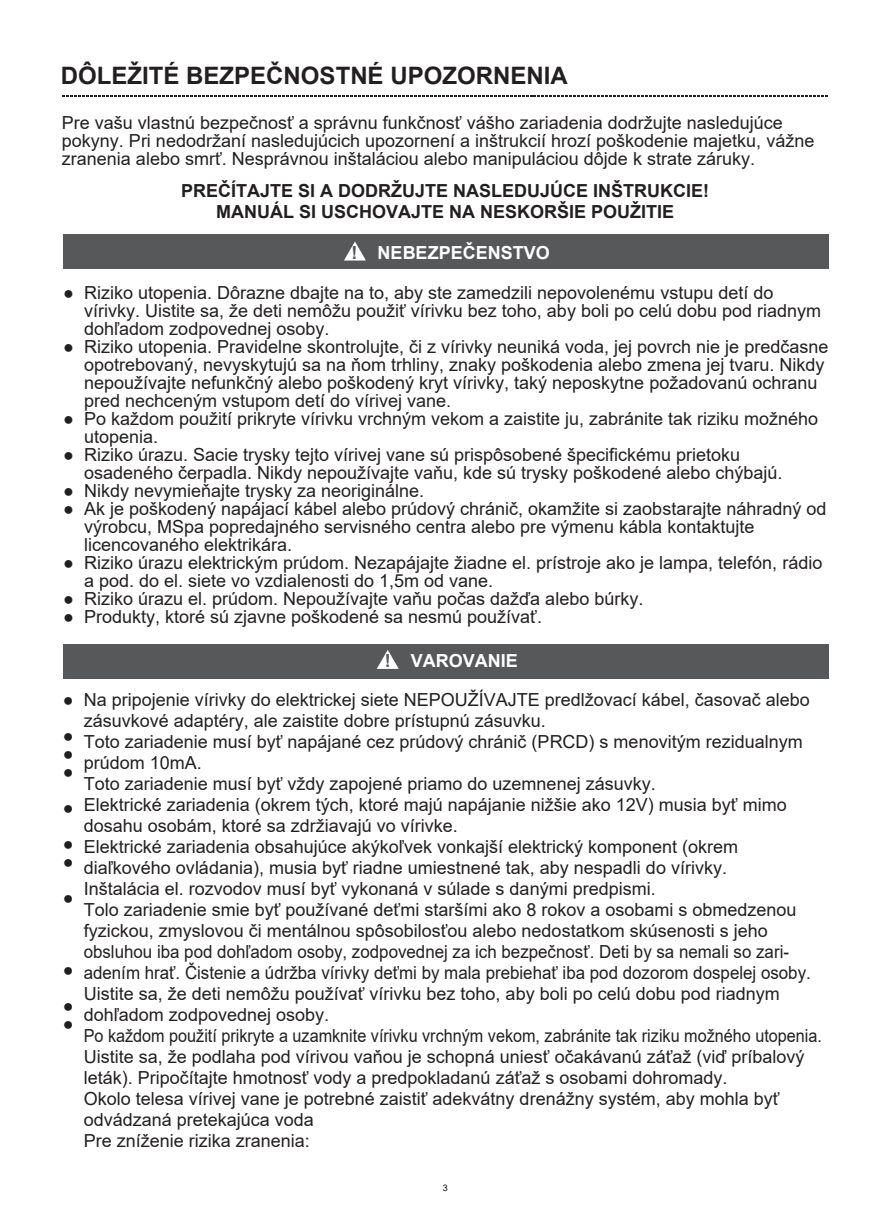
<style>
.page{position:relative;width:893px;height:1212px;background:#fff}
.page>*{position:absolute;margin:0;border:0;box-sizing:border-box;transform-origin:0 0}
.t1{font:700 24px "Arial";color:#231f20}
.t2{font:18px/18px "Arial";color:#231f20}
.t3{font:700 18px/21px "Arial";color:#231f20;text-align:center}
.t4{font:700 18px "Arial";color:#fff}
.t5{font:9px "Arial";color:#100e0d}
.s1{color:#57585a}
</style>
<div class="page">
<svg style="left:63px;top:96px;width:765px;height:1px"></svg>
<div style="left:63px;top:234px;width:765px;height:34px;background:#57585a"></div>
<svg style="left:344px;top:241px;width:22px;height:19px"></svg>
<div style="left:63px;top:644px;width:765px;height:34px;background:#57585a"></div>
<svg style="left:377px;top:650px;width:22px;height:19px"></svg>
<h1 class="t1" style="left:61px;top:58px;width:508px">DÔLEŽITÉ BEZPEČNOSTNÉ UPOZORNENIA</h1>
<p class="t2" style="left:62px;top:113px;width:754px">Pre vašu vlastnú bezpečnosť a správnu funkčnosť vášho zariadenia dodržujte nasledujúce pokyny. Pri nedodržaní nasledujúcich upozornení a inštrukcií hrozí poškodenie majetku, vážne zranenia alebo smrť. Nesprávnou inštaláciou alebo manipuláciou dôjde k strate záruky.</p>
<p class="t3" style="left:181px;top:180px;width:530px">PREČÍTAJTE SI A DODRŽUJTE NASLEDUJÚCE INŠTRUKCIE!<br>MANUÁL SI USCHOVAJTE NA NESKORŠIE POUŽITIE</p>
<p class="t4" style="left:352px;top:240px;width:200px"><span class="s1">!</span> NEBEZPEČENSTVO</p>
<p class="t2" style="left:84px;top:284px;width:746px">Riziko utopenia. Dôrazne dbajte na to, aby ste zamedzili nepovolenému vstupu detí do vírivky. Uistite sa, že deti nemôžu použiť vírivku bez toho, aby boli po celú dobu pod riadnym dohľadom zodpovednej osoby.<br>Riziko utopenia. Pravidelne skontrolujte, či z vírivky neuniká voda, jej povrch nie je predčasne opotrebovaný, nevyskytujú sa na ňom trhliny, znaky poškodenia alebo zmena jej tvaru. Nikdy nepoužívajte nefunkčný alebo poškodený kryt vírivky, taký neposkytne požadovanú ochranu pred nechceným vstupom detí do vírivej vane.<br>Po každom použití prikryte vírivku vrchným vekom a zaistite ju, zabránite tak riziku možného utopenia.<br>Riziko úrazu. Sacie trysky tejto vírivej vane sú prispôsobené špecifickému prietoku osadeného čerpadla. Nikdy nepoužívajte vaňu, kde sú trysky poškodené alebo chýbajú.<br>Nikdy nevymieňajte trysky za neoriginálne.<br>Ak je poškodený napájací kábel alebo prúdový chránič, okamžite si zaobstarajte náhradný od výrobcu, MSpa popredajného servisného centra alebo pre výmenu kábla kontaktujte licencovaného elektrikára.<br>Riziko úrazu elektrickým prúdom. Nezapájajte žiadne el. prístroje ako je lampa, telefón, rádio a pod. do el. siete vo vzdialenosti do 1,5m od vane.<br>Riziko úrazu el. prúdom. Nepoužívajte vaňu počas dažďa alebo búrky.<br>Produkty, ktoré sú zjavne poškodené sa nesmú používať.</p>
<p class="t2" style="left:63px;top:284px;width:12px">●</p>
<p class="t2" style="left:63px;top:338px;width:12px">●</p>
<p class="t2" style="left:63px;top:401px;width:12px;line-height:36px;text-align:justify">● ● ●</p>
<p class="t2" style="left:63px;top:500px;width:12px">●</p>
<p class="t2" style="left:63px;top:545px;width:12px;line-height:36px">● ●</p>
<p class="t2" style="left:63px;top:608px;width:12px">●</p>
<p class="t2" style="left:63px;top:681px;width:12px;line-height:36px">● ●</p>
<p class="t2" style="left:63px;top:744px;width:12px">● ●</p>
<p class="t2" style="left:63px;top:789px;width:12px;line-height:36px">● ●</p>
<p class="t2" style="left:63px;top:843px;width:12px;line-height:36px">● ●</p>
<p class="t2" style="left:63px;top:951px;width:12px;line-height:36px">● ●</p>
<p class="t2" style="left:63px;top:1014px;width:12px">●</p>
<p class="t4" style="left:385px;top:648px;width:135px"><span class="s1">!</span> VAROVANIE</p>
<p class="t2" style="left:84px;top:688px;width:740px;line-height:21px">Na pripojenie vírivky do elektrickej siete NEPOUŽÍVAJTE predlžovací kábel, časovač alebo zásuvkové adaptéry, ale zaistite dobre prístupnú zásuvku.<br>Toto zariadenie musí byť napájané cez prúdový chránič (PRCD) s menovitým rezidualnym prúdom 10mA.<br>Toto zariadenie musí byť vždy zapojené priamo do uzemnenej zásuvky.<br>Elektrické zariadenia (okrem tých, ktoré majú napájanie nižšie ako 12V) musia byť mimo dosahu osobám, ktoré sa zdržiavajú vo vírivke.<br>Elektrické zariadenia obsahujúce akýkoľvek vonkajší elektrický komponent (okrem diaľkového ovládania), musia byť riadne umiestnené tak, aby nespadli do vírivky.<br>Inštalácia el. rozvodov musí byť vykonaná v súlade s danými predpismi.<br>Tolo zariadenie smie byť používané deťmi staršími ako 8 rokov a osobami s obmedzenou fyzickou, zmyslovou či mentálnou spôsobilosťou alebo nedostatkom skúsenosti s jeho obsluhou iba pod dohľadom osoby, zodpovednej za ich bezpečnosť. Deti by sa nemali so zari&shy;adením hrať. Čistenie a údržba vírivky deťmi by mala prebiehať iba pod dozorom dospelej osoby.<br>Uistite sa, že deti nemôžu používať vírivku bez toho, aby boli po celú dobu pod riadnym dohľadom zodpovednej osoby.<br>Po každom použití prikryte a uzamknite vírivku vrchným vekom, zabránite tak riziku možného utopenia.<br>Uistite sa, že podlaha pod vírivou vaňou je schopná uniesť očakávanú záťaž (viď príbalový leták). Pripočítajte hmotnosť vody a predpokladanú záťaž s osobami dohromady.<br>Okolo telesa vírivej vane je potrebné zaistiť adekvátny drenážny systém, aby mohla byť odvádzaná pretekajúca voda<br>Pre zníženie rizika zranenia:</p>
<p class="t5" style="left:443px;top:1181px;width:7px">3</p>
</div>
